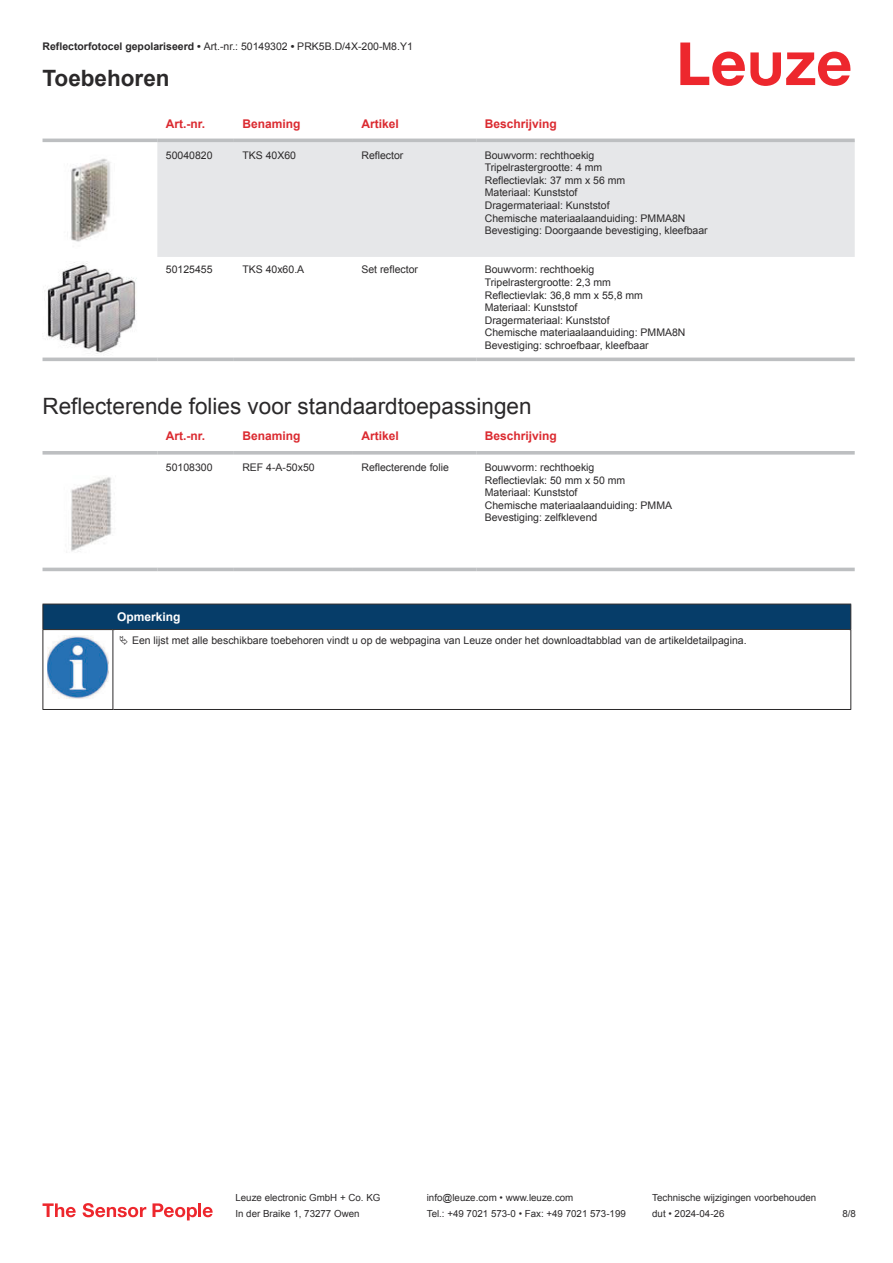
<style>
.page{position:relative;width:893px;height:1263px;background:#fff}
.page>*{position:absolute;margin:0;border:0;box-sizing:border-box;transform-origin:0 0}
.t1{font:22.5px "Arial";color:#2b292a}
.t2{font:700 22.5px "Arial";color:#2b292a}
.t3{font:700 12px "Arial";color:#db2a30}
.t4{font:700 12px "Arial";color:#fff}
.t5{font:10.5px/12.6px "Arial";color:#2b292a}
.t6{font:9.75px "Arial";color:#2b292a}
.s1{font-weight:700}
</style>
<div class="page">
<svg style="left:680px;top:43px;width:170px;height:43px"></svg>
<svg style="left:43px;top:138px;width:812px;height:220px"></svg>
<div style="left:157px;top:142px;width:698px;height:115px;background:#e6e7e9"></div>
<hr style="left:43px;top:139px;width:114px;height:3px;background:#bdbfc1">
<hr style="left:157px;top:139px;width:77px;height:3px;background:#bdbfc1">
<hr style="left:234px;top:139px;width:119px;height:3px;background:#bdbfc1">
<hr style="left:353px;top:139px;width:123px;height:3px;background:#bdbfc1">
<hr style="left:476px;top:139px;width:379px;height:3px;background:#bdbfc1">
<hr style="left:43px;top:358px;width:114px;height:3px;background:#bdbfc1">
<hr style="left:157px;top:358px;width:77px;height:3px;background:#bdbfc1">
<hr style="left:234px;top:358px;width:119px;height:3px;background:#bdbfc1">
<hr style="left:353px;top:358px;width:123px;height:3px;background:#bdbfc1">
<hr style="left:476px;top:358px;width:379px;height:3px;background:#bdbfc1">
<img style="left:56px;top:146px;width:71px;height:107px">
<img style="left:43px;top:261px;width:97px;height:94px">
<svg style="left:43px;top:567px;width:812px;height:5px;fill:#efeff0"></svg>
<svg style="left:43px;top:451px;width:114px;height:4px"></svg>
<svg style="left:157px;top:451px;width:77px;height:4px"></svg>
<svg style="left:234px;top:451px;width:119px;height:4px"></svg>
<svg style="left:353px;top:451px;width:123px;height:4px"></svg>
<svg style="left:476px;top:451px;width:379px;height:4px;background:#c3c5c7"></svg>
<hr style="left:43px;top:568px;width:114px;height:3px;background:#bdbfc1">
<hr style="left:157px;top:568px;width:77px;height:3px;background:#bdbfc1">
<hr style="left:234px;top:568px;width:119px;height:3px;background:#bdbfc1">
<hr style="left:353px;top:568px;width:123px;height:3px;background:#bdbfc1">
<hr style="left:476px;top:568px;width:379px;height:3px;background:#bdbfc1">
<img style="left:71px;top:477px;width:41px;height:75px">
<div style="left:43px;top:604px;width:808px;height:26px;background:#063d69"></div>
<hr style="left:113px;top:629px;width:738px;height:1px;background:#2b292a">
<hr style="left:43px;top:630px;width:1px;height:75px;background:#2b292a">
<hr style="left:113px;top:630px;width:1px;height:75px;background:#2b292a">
<hr style="left:850px;top:630px;width:1px;height:75px;background:#2b292a">
<hr style="left:43px;top:709px;width:70px;height:1px;background:#2b292a">
<hr style="left:113px;top:709px;width:738px;height:1px;background:#2b292a">
<img style="left:47px;top:636px;width:61px;height:63px">
<svg style="left:43px;top:1203px;width:33px;height:14px"></svg>
<svg style="left:83px;top:1203px;width:63px;height:14px"></svg>
<svg style="left:153px;top:1203px;width:44px;height:17px"></svg>
<hr style="left:198px;top:1203px;width:3px;height:14px;background:#ed272d">
<svg style="left:203px;top:1207px;width:10px;height:10px"></svg>
<p class="t5" style="left:43px;top:41px;width:372px"><span class="s1">Reflectorfotocel gepolariseerd •</span> Art.-nr.: 50149302 <span class="s1">•</span> PRK5B.D/4X-200-M8.Y1</p>
<h1 class="t2" style="left:43px;top:70px;width:129px">Toebehoren</h1>
<p class="t3" style="left:166px;top:119px;width:41px">Art.-nr.</p>
<p class="t3" style="left:242px;top:119px;width:60px">Benaming</p>
<p class="t3" style="left:361px;top:119px;width:39px">Artikel</p>
<p class="t3" style="left:485px;top:119px;width:74px">Beschrijving</p>
<p class="t5" style="left:166px;top:150px;width:48px">50040820</p>
<p class="t5" style="left:242px;top:150px;width:55px">TKS 40X60</p>
<p class="t5" style="left:361px;top:150px;width:44px">Reflector</p>
<p class="t5" style="left:485px;top:150px;width:224px">Bouwvorm: rechthoekig<br>Tripelrastergrootte: 4 mm<br>Reflectievlak: 37 mm x 56 mm<br>Materiaal: Kunststof<br>Dragermateriaal: Kunststof<br>Chemische materiaalaanduiding: PMMA8N<br>Bevestiging: Doorgaande bevestiging, kleefbaar</p>
<p class="t5" style="left:166px;top:264px;width:48px">50125455</p>
<p class="t5" style="left:242px;top:264px;width:63px">TKS 40x60.A</p>
<p class="t5" style="left:361px;top:264px;width:58px">Set reflector</p>
<p class="t5" style="left:485px;top:264px;width:202px">Bouwvorm: rechthoekig<br>Tripelrastergrootte: 2,3 mm<br>Reflectievlak: 36,8 mm x 55,8 mm<br>Materiaal: Kunststof<br>Dragermateriaal: Kunststof<br>Chemische materiaalaanduiding: PMMA8N<br>Bevestiging: schroefbaar, kleefbaar</p>
<h1 class="t1" style="left:43px;top:398px;width:490px">Reflecterende folies voor standaardtoepassingen</h1>
<p class="t3" style="left:166px;top:431px;width:41px">Art.-nr.</p>
<p class="t3" style="left:242px;top:431px;width:60px">Benaming</p>
<p class="t3" style="left:361px;top:431px;width:39px">Artikel</p>
<p class="t3" style="left:485px;top:431px;width:74px">Beschrijving</p>
<p class="t5" style="left:166px;top:462px;width:48px">50108300</p>
<p class="t5" style="left:242px;top:462px;width:74px">REF 4-A-50x50</p>
<p class="t5" style="left:361px;top:462px;width:89px">Reflecterende folie</p>
<p class="t5" style="left:485px;top:462px;width:189px">Bouwvorm: rechthoekig<br>Reflectievlak: 50 mm x 50 mm<br>Materiaal: Kunststof<br>Chemische materiaalaanduiding: PMMA<br>Bevestiging: zelfklevend</p>
<p class="t4" style="left:117px;top:612px;width:65px">Opmerking</p>
<p class="t5" style="left:132px;top:635px;width:616px">Een lijst met alle beschikbare toebehoren vindt u op de webpagina van Leuze onder het downloadtabblad van de artikeldetailpagina.</p>
<p class="t6" style="left:235px;top:1194px;width:146px">Leuze electronic GmbH + Co. KG</p>
<p class="t6" style="left:427px;top:1194px;width:148px">info@leuze.com • www.leuze.com</p>
<p class="t6" style="left:652px;top:1194px;width:166px">Technische wijzigingen voorbehouden</p>
<p class="t6" style="left:235px;top:1210px;width:126px">In der Braike 1, 73277 Owen</p>
<p class="t6" style="left:427px;top:1210px;width:201px">Tel.: +49 7021 573-0 • Fax: +49 7021 573-199</p>
<p class="t6" style="left:652px;top:1210px;width:74px">dut • 2024-04-26</p>
<p class="t6" style="left:842px;top:1210px;width:15px">8 /8</p>
</div>
